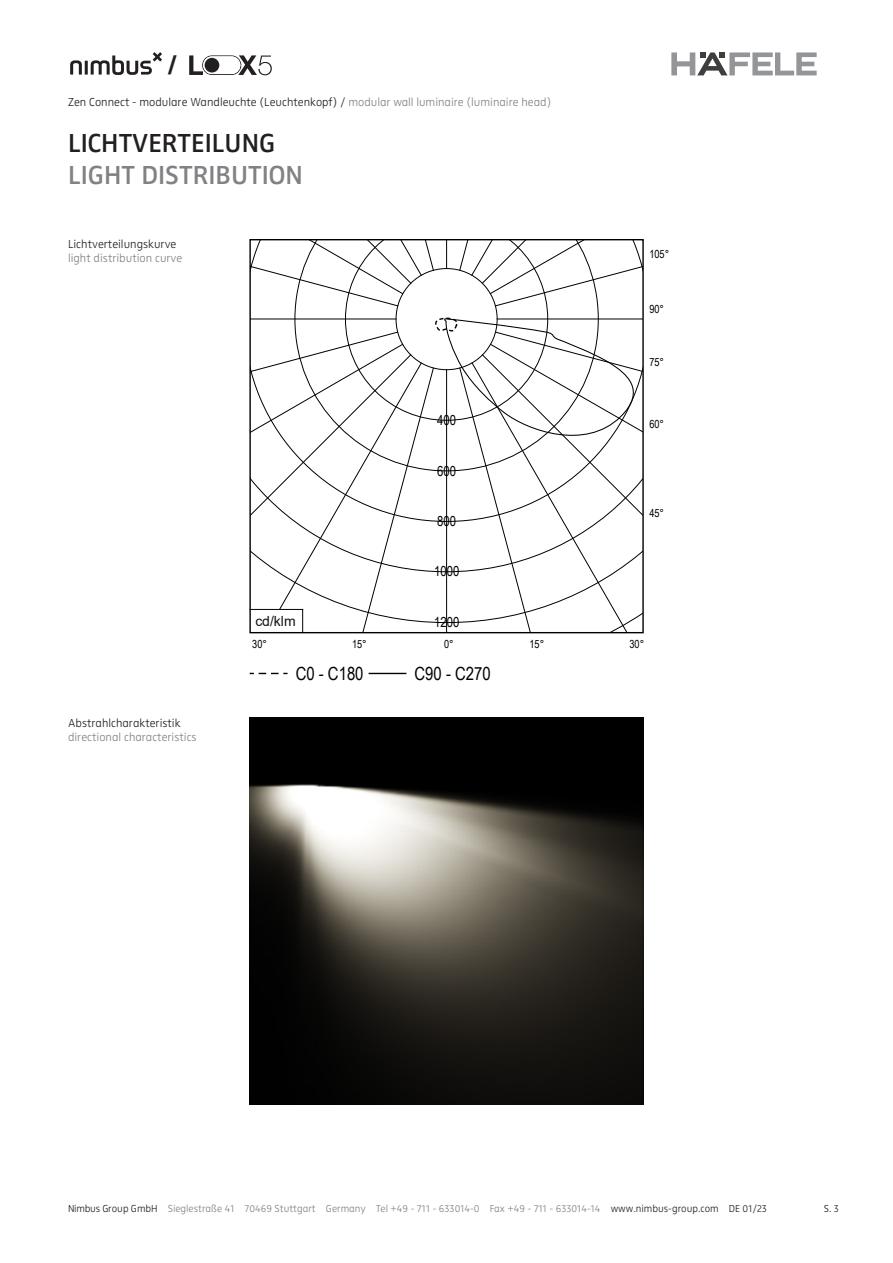
<style>
.page{position:relative;width:893px;height:1263px;background:#fff}
.page>*{position:absolute;margin:0;border:0;box-sizing:border-box;transform-origin:0 0}
.t1{font:27px "Zwo Semi Bold LF Plain Alt";color:#808285}
.Zwo_Semi_Bold_LF_18{font:27px "Zwo Semi Bold LF Plain Alt";color:#231f20}
.t2{font:700 25.5px "Helvetica";color:#231f20}
.t3{font:18.15px "Arial Narrow";color:#000001}
.t4{font:13.95px "Arial";color:#111416}
.t5{font:13.8px "Arial Narrow";color:#000001}
.Zwo_Light_LF_8_pt_9{font:12px "Zwo Light LF Plain Alt";color:#231f20}
.Zwo_Light_LF_8_pt_9-2{font:12px "Zwo Light LF Plain Alt";color:#808285}
.t6{font:11.25px "Arial Narrow";color:#000001}
.t7{font:10.5px "Zwo Light LF Plain Alt";color:#808285}
.t8{font:10.5px "Zwo Light LF Plain Alt";color:#231f20}
.s1{color:#808285}
.s2{color:#231f20}
</style>
<div class="page">
<svg style="left:671px;top:52px;width:146px;height:23px"></svg>
<svg style="left:70px;top:52px;width:92px;height:23px"></svg>
<svg style="left:189px;top:55px;width:83px;height:20px"></svg>
<div style="left:205px;top:58px;width:14px;height:15px;background:#231f20;border-radius:50%"></div>
<img style="left:249px;top:717px;width:395px;height:388px">
<svg style="left:259px;top:673px;width:28px;height:1px"></svg>
<hr style="left:369px;top:673px;width:37px;height:1px;background:#000001">
<svg style="left:250px;top:239px;width:394px;height:394px"></svg>
<h2 class="t2" style="left:169px;top:49px;width:9px">/</h2>
<p class="t3" style="left:139px;top:85px;width:178px">LVK Zen Connect 12-2022</p>
<p class="Zwo_Light_LF_8_pt_9" style="left:68px;top:94px;width:485px">Zen Connect - modulare Wandleuchte (Leuchtenkopf) / <span class="s1">modular wall luminaire (luminaire head)</span></p>
<p class="Zwo_Semi_Bold_LF_18" style="left:68px;top:127px;width:209px">LICHTVERTEILUNG</p>
<p class="t1" style="left:68px;top:159px;width:236px">LIGHT DISTRIBUTION</p>
<p class="Zwo_Light_LF_8_pt_9" style="left:68px;top:237px;width:110px">Lichtverteilungskurve</p>
<p class="Zwo_Light_LF_8_pt_9-2" style="left:68px;top:251px;width:116px">light distribution curve</p>
<p class="t5" style="left:437px;top:410px;width:20px">400</p>
<p class="t5" style="left:437px;top:461px;width:20px">600</p>
<p class="t5" style="left:437px;top:511px;width:20px">800</p>
<p class="t5" style="left:434px;top:561px;width:27px">1000</p>
<p class="t4" style="left:255px;top:611px;width:42px">cd/klm</p>
<p class="t5" style="left:434px;top:612px;width:27px">1200</p>
<p class="t6" style="left:649px;top:246px;width:21px">105°</p>
<p class="t6" style="left:649px;top:300px;width:16px">90°</p>
<p class="t6" style="left:649px;top:354px;width:16px">75°</p>
<p class="t6" style="left:649px;top:415px;width:16px">60°</p>
<p class="t6" style="left:649px;top:505px;width:16px">45°</p>
<p class="t6" style="left:252px;top:635px;width:16px">30°</p>
<p class="t6" style="left:352px;top:635px;width:16px">15°</p>
<p class="t6" style="left:444px;top:635px;width:11px">0°</p>
<p class="t6" style="left:529px;top:635px;width:16px">15°</p>
<p class="t6" style="left:629px;top:635px;width:16px">30°</p>
<p class="Zwo_Light_LF_8_pt_9" style="left:68px;top:715px;width:114px">Abstrahlcharakteristik</p>
<p class="Zwo_Light_LF_8_pt_9-2" style="left:68px;top:730px;width:130px">directional characteristics</p>
<p class="t3" style="left:296px;top:660px;width:69px">C0 - C180</p>
<p class="t3" style="left:415px;top:660px;width:78px">C90 - C270</p>
<p class="t7" style="left:68px;top:1203px;width:700px"><span class="s2">Nimbus Group GmbH</span> Sieglestraße 41 70469 Stuttgart Germany Tel +49 - 711 - 633014-0 Fax +49 - 711 - 633014-14 <span class="s2">www.nimbus-group.com DE 01/23</span></p>
<p class="t8" style="left:824px;top:1203px;width:17px">S. 3</p>
</div>
